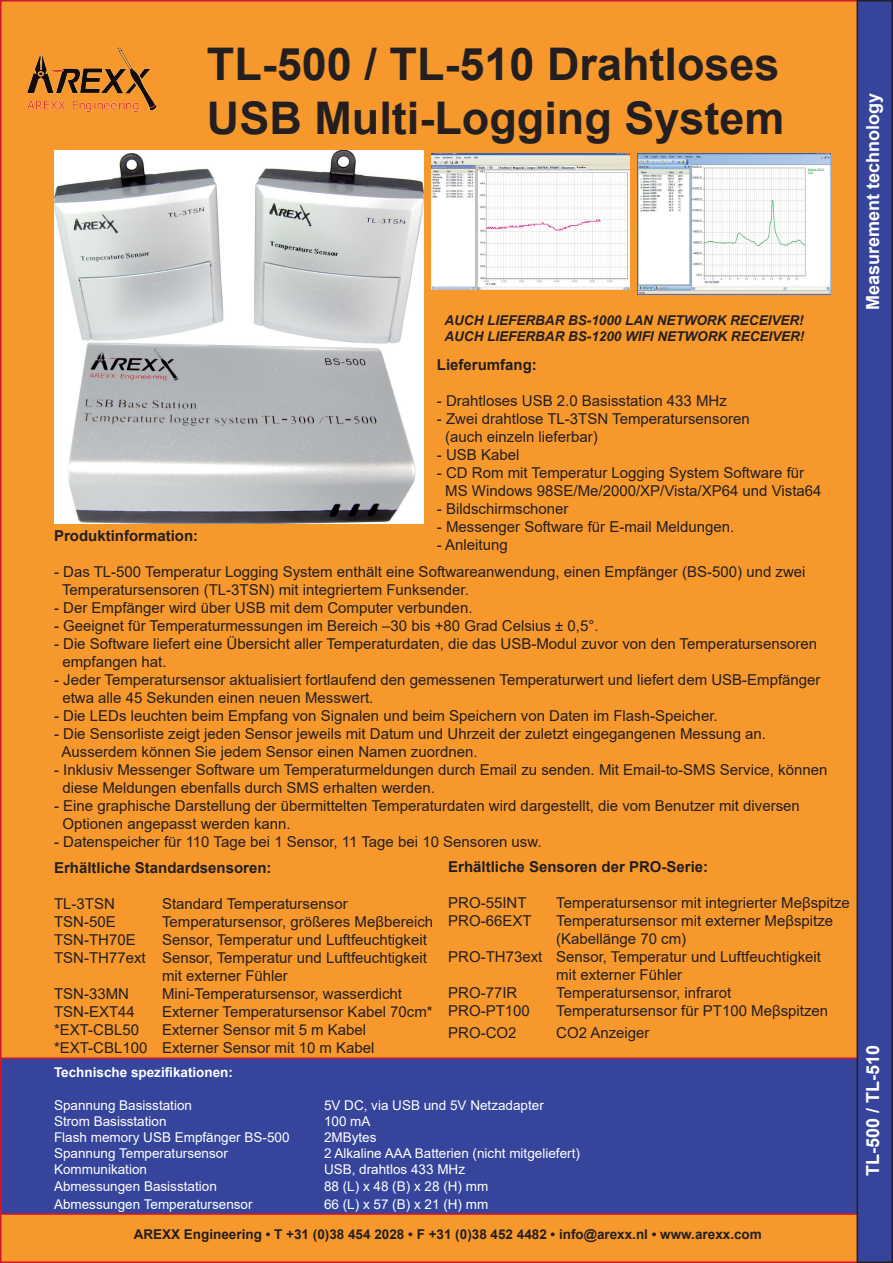
<style>
.page{position:relative;width:893px;height:1263px;background:#fff}
.page>*{position:absolute;margin:0;border:0;box-sizing:border-box;transform-origin:0 0}
.t1{font:700 45px/54px "Arial";color:#231f20}
.t2{font:700 18px "Arial";color:#fff}
.t3{font:15px/18px "Arial";color:#231f20}
.t4{font:700 15px "Arial";color:#231f20}
.t5{font:13.5px "Arial";color:#fff}
.t6{font:italic 700 13.5px/16.2px "Arial";color:#231f20}
.t7{font:700 13.5px "Arial";color:#231f20}
.t8{font:700 13.5px "Arial";color:#fff}
</style>
<div class="page">
<div style="left:1px;top:1px;width:891px;height:1261px;background:#f7982d"></div>
<div style="left:1px;top:1058px;width:885px;height:156px;background:#36449c"></div>
<div style="left:0;top:1057px;width:887px;height:158px;border:2px solid #d2162d"></div>
<div style="left:857px;top:1px;width:35px;height:1261px;background:#36449c"></div>
<div style="left:856px;top:0;width:37px;height:1263px;border:2px solid #231f20"></div>
<img style="left:26px;top:47px;width:131px;height:65px">
<img style="left:638px;top:153px;width:192px;height:141px">
<img style="left:431px;top:153px;width:198px;height:136px">
<img style="left:54px;top:150px;width:369px;height:373px">
<h1 class="t1" style="left:207px;top:37px;width:579px">TL-500 / TL-510 Drahtloses<br>USB Multi-Logging System</h1>
<p class="t6" style="left:444px;top:312px;width:362px">AUCH LIEFERBAR BS-1000 LAN NETWORK RECEIVER!<br>AUCH LIEFERBAR BS-1200 WIFI NETWORK RECEIVER!</p>
<p class="t4" style="left:437px;top:354px;width:102px">Lieferumfang:</p>
<p class="t3" style="left:437px;top:392px;width:292px">- Drahtloses USB 2.0 Basisstation 433 MHz</p>
<p class="t3" style="left:445px;top:410px;width:306px;text-indent:-8px">- Zwei drahtlose TL-3TSN Temperatursensoren (auch einzeln lieferbar)</p>
<p class="t3" style="left:437px;top:446px;width:84px">- USB Kabel</p>
<p class="t3" style="left:445px;top:464px;width:378px;text-indent:-8px">- CD Rom mit Temperatur Logging System Software für<br>MS Windows 98SE/Me/2000/XP/Vista/XP64 und Vista64</p>
<p class="t3" style="left:437px;top:500px;width:133px">- Bildschirmschoner</p>
<p class="t3" style="left:437px;top:518px;width:299px">- Messenger Software für E-mail Meldungen.</p>
<p class="t3" style="left:437px;top:536px;width:72px">- Anleitung</p>
<p class="t4" style="left:54px;top:525px;width:146px">Produktinformation:</p>
<p class="t3" style="left:62px;top:563px;width:745px;text-indent:-8px">- Das TL-500 Temperatur Logging System enthält eine Softwareanwendung, einen Empfänger (BS-500) und zwei<br>Temperatursensoren (TL-3TSN) mit integriertem Funksender.</p>
<p class="t3" style="left:54px;top:599px;width:420px">- Der Empfänger wird über USB mit dem Computer verbunden.</p>
<p class="t3" style="left:54px;top:617px;width:546px">- Geeignet für Temperaturmessungen im Bereich –30 bis +80 Grad Celsius ± 0,5°.</p>
<p class="t3" style="left:62px;top:635px;width:756px;text-indent:-8px">- Die Software liefert eine Übersicht aller Temperaturdaten, die das USB-Modul zuvor von den Temperatursensoren empfangen hat.</p>
<p class="t3" style="left:62px;top:671px;width:760px;text-indent:-8px">- Jeder Temperatursensor aktualisiert fortlaufend den gemessenen Temperaturwert und liefert dem USB-Empfänger etwa alle 45 Sekunden einen neuen Messwert.</p>
<p class="t3" style="left:54px;top:707px;width:665px">- Die LEDs leuchten beim Empfang von Signalen und beim Speichern von Daten im Flash-Speicher.</p>
<p class="t3" style="left:62px;top:725px;width:706px;text-indent:-8px">- Die Sensorliste zeigt jeden Sensor jeweils mit Datum und Uhrzeit der zuletzt eingegangenen Messung an.<br>Ausserdem können Sie jedem Sensor einen Namen zuordnen.</p>
<p class="t3" style="left:62px;top:761px;width:766px;text-indent:-8px">- Inklusiv Messenger Software um Temperaturmeldungen durch Email zu senden. Mit Email-to-SMS Service, können diese Meldungen ebenfalls durch SMS erhalten werden.</p>
<p class="t3" style="left:62px;top:797px;width:739px;text-indent:-8px">- Eine graphische Darstellung der übermittelten Temperaturdaten wird dargestellt, die vom Benutzer mit diversen<br>Optionen angepasst werden kann.</p>
<p class="t3" style="left:54px;top:833px;width:489px">- Datenspeicher für 110 Tage bei 1 Sensor, 11 Tage bei 10 Sensoren usw.</p>
<p class="t4" style="left:448px;top:856px;width:262px">Erhältliche Sensoren der PRO-Serie:</p>
<p class="t3" style="left:448px;top:894px;width:80px">PRO-55INT</p>
<p class="t3" style="left:556px;top:894px;width:295px">Temperatursensor mit integrierter Meβspitze</p>
<p class="t3" style="left:448px;top:912px;width:85px">PRO-66EXT</p>
<p class="t3" style="left:556px;top:912px;width:279px">Temperatursensor mit externer Meβspitze</p>
<p class="t3" style="left:556px;top:930px;width:132px">(Kabellänge 70 cm)</p>
<p class="t3" style="left:448px;top:948px;width:374px">PRO-TH73ext Sensor, Temperatur und Luftfeuchtigkeit</p>
<p class="t3" style="left:556px;top:966px;width:127px">mit externer Fühler</p>
<p class="t3" style="left:448px;top:984px;width:71px">PRO-77IR</p>
<p class="t3" style="left:556px;top:984px;width:177px">Temperatursensor, infrarot</p>
<p class="t3" style="left:448px;top:1002px;width:83px">PRO-PT100</p>
<p class="t3" style="left:556px;top:1002px;width:274px">Temperatursensor für PT100 Meβspitzen</p>
<p class="t3" style="left:448px;top:1023px;width:70px">PRO-CO2</p>
<p class="t3" style="left:556px;top:1023px;width:95px">CO2 Anzeiger</p>
<p class="t4" style="left:54px;top:857px;width:219px">Erhältliche Standardsensoren:</p>
<p class="t3" style="left:54px;top:894px;width:62px">TL-3TSN</p>
<p class="t3" style="left:162px;top:894px;width:187px">Standard Temperatursensor</p>
<p class="t3" style="left:54px;top:912px;width:63px">TSN-50E</p>
<p class="t3" style="left:162px;top:912px;width:273px">Temperatursensor, größeres Meβbereich</p>
<p class="t3" style="left:54px;top:930px;width:83px">TSN-TH70E</p>
<p class="t3" style="left:162px;top:930px;width:266px">Sensor, Temperatur und Luftfeuchtigkeit</p>
<p class="t3" style="left:54px;top:948px;width:374px">TSN-TH77ext Sensor, Temperatur und Luftfeuchtigkeit</p>
<p class="t3" style="left:162px;top:966px;width:127px">mit externer Fühler</p>
<p class="t3" style="left:54px;top:984px;width:76px">TSN-33MN</p>
<p class="t3" style="left:162px;top:984px;width:242px">Mini-Temperatursensor, wasserdicht</p>
<p class="t3" style="left:54px;top:1002px;width:82px">TSN-EXT44</p>
<p class="t3" style="left:162px;top:1002px;width:272px">Externer Temperatursensor Kabel 70cm*</p>
<p class="t3" style="left:54px;top:1020px;width:87px">*EXT-CBL50</p>
<p class="t3" style="left:54px;top:1020px;width:322px;text-indent:108px">Externer Sensor mit 5 m Kabel *EXT-CBL100 Externer Sensor mit 10 m Kabel</p>
<p class="t8" style="left:54px;top:1063px;width:181px">Technische spezifikationen:</p>
<p class="t5" style="left:54px;top:1095px;width:140px">Spannung Basisstation</p>
<p class="t5" style="left:324px;top:1095px;width:221px">5V DC, via USB und 5V Netzadapter</p>
<p class="t5" style="left:54px;top:1112px;width:114px">Strom Basisstation</p>
<p class="t5" style="left:324px;top:1112px;width:48px">100 mA</p>
<p class="t5" style="left:54px;top:1128px;width:237px">Flash memory USB Empfänger BS-500</p>
<p class="t5" style="left:324px;top:1128px;width:54px">2MBytes</p>
<p class="t5" style="left:54px;top:1144px;width:175px">Spannung Temperatursensor</p>
<p class="t5" style="left:324px;top:1144px;width:257px">2 Alkaline AAA Batterien (nicht mitgeliefert)</p>
<p class="t5" style="left:54px;top:1160px;width:95px">Kommunikation</p>
<p class="t5" style="left:324px;top:1160px;width:143px">USB, drahtlos 433 MHz</p>
<p class="t5" style="left:54px;top:1176px;width:164px">Abmessungen Basisstation</p>
<p class="t5" style="left:324px;top:1176px;width:166px">88 (L) x 48 (B) x 28 (H) mm</p>
<p class="t5" style="left:54px;top:1194px;width:200px">Abmessungen Temperatursensor</p>
<p class="t5" style="left:324px;top:1194px;width:166px">66 (L) x 57 (B) x 21 (H) mm</p>
<p class="t7" style="left:134px;top:1225px;width:630px">AREXX Engineering • T +31 (0)38 454 2028 • F +31 (0)38 452 4482 • info@arexx.nl • www.arexx.com</p>
<p class="t2" style="left:860px;top:310px;width:219px;rotate:-90deg">Measurement technology</p>
<p class="t2" style="left:860px;top:1176px;width:133px;rotate:-90deg">TL-500 / TL-510</p>
</div>
